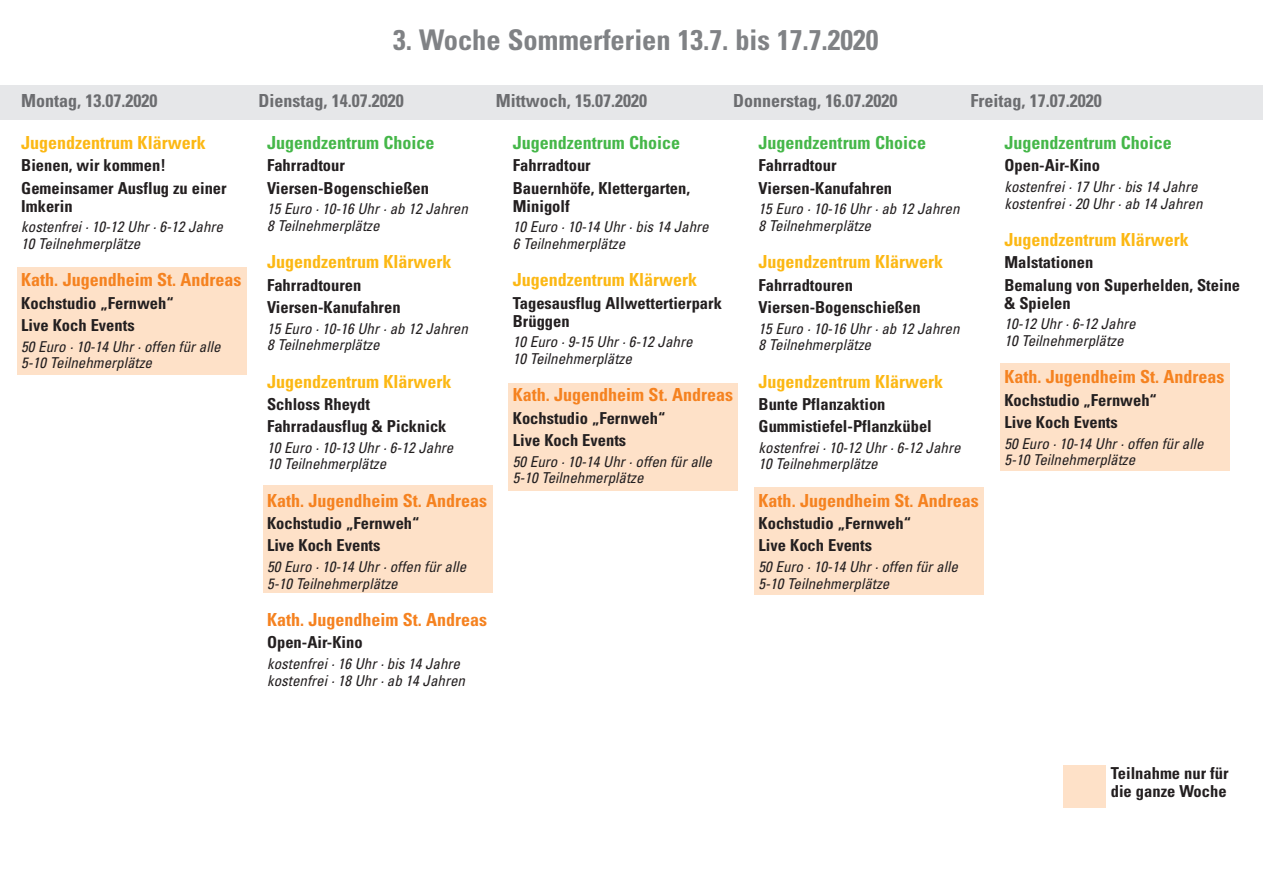
<style>
.page{position:relative;width:1263px;height:893px;background:#fff}
.page>*{position:absolute;margin:0;border:0;box-sizing:border-box;transform-origin:0 0}
.t1{font:700 condensed 28.5px "Univers";color:#808285}
.t2{font:700 condensed 18px "Univers";color:#f58220}
.t3{font:700 condensed 18px "Univers";color:#fcb814}
.t4{font:700 condensed 18px "Univers";color:#6c6d70}
.t5{font:700 condensed 18px "Univers";color:#45b749}
.t6{font:700 condensed 16.5px/22.2px "Univers";color:#231f20}
.t7{font:italic condensed 15px/16.5px "Univers";color:#231f20}
</style>
<div class="page">
<div style="left:17px;top:267px;width:230px;height:108px;background:#fee1c8"></div>
<div style="left:263px;top:485px;width:229px;height:108px;background:#fee1c8"></div>
<div style="left:509px;top:383px;width:229px;height:108px;background:#fee1c8"></div>
<div style="left:754px;top:487px;width:230px;height:108px;background:#fee1c8"></div>
<div style="left:1000px;top:363px;width:230px;height:108px;background:#fee1c8"></div>
<div style="left:0;top:85px;width:1263px;height:34px;background:#e6e7e9"></div>
<div style="left:1063px;top:765px;width:43px;height:43px;background:#fee1c8"></div>
<h1 class="t1" style="left:393px;top:29px;width:487px">3. Woche Sommerferien 13.7. bis 17.7.2020</h1>
<p class="t4" style="left:21px;top:94px;width:138px">Montag, 13.07.2020</p>
<p class="t4" style="left:259px;top:94px;width:147px">Dienstag, 14.07.2020</p>
<p class="t4" style="left:496px;top:94px;width:153px">Mittwoch, 15.07.2020</p>
<p class="t4" style="left:733px;top:94px;width:166px">Donnerstag, 16.07.2020</p>
<p class="t4" style="left:970px;top:94px;width:133px">Freitag, 17.07.2020</p>
<p class="t3" style="left:21px;top:136px;width:186px">Jugendzentrum Klärwerk</p>
<p class="t6" style="left:21px;top:156px;width:207px">Bienen, wir kommen!<br>Gemeinsamer Ausflug zu einer</p>
<p class="t6" style="left:21px;top:196px;width:53px">Imkerin</p>
<p class="t7" style="left:21px;top:220px;width:203px">kostenfrei · 10-12 Uhr · 6-12 Jahre<br>10 Teilnehmerplätze</p>
<p class="t2" style="left:21px;top:273px;width:222px">Kath. Jugendheim St. Andreas</p>
<p class="t6" style="left:21px;top:293px;width:154px">Kochstudio „Fernweh“<br>Live Koch Events</p>
<p class="t7" style="left:21px;top:339px;width:201px">50 Euro · 10-14 Uhr · offen für alle<br>5-10 Teilnehmerplätze</p>
<p class="t5" style="left:267px;top:136px;width:169px">Jugendzentrum Choice</p>
<p class="t6" style="left:267px;top:156px;width:163px">Fahrradtour<br>Viersen-Bogenschießen</p>
<p class="t7" style="left:267px;top:202px;width:202px">15 Euro · 10-16 Uhr · ab 12 Jahren<br>8 Teilnehmerplätze</p>
<p class="t3" style="left:267px;top:255px;width:186px">Jugendzentrum Klärwerk</p>
<p class="t6" style="left:267px;top:275px;width:135px">Fahrradtouren<br>Viersen-Kanufahren</p>
<p class="t7" style="left:267px;top:321px;width:202px">15 Euro · 10-16 Uhr · ab 12 Jahren<br>8 Teilnehmerplätze</p>
<p class="t3" style="left:267px;top:375px;width:186px">Jugendzentrum Klärwerk</p>
<p class="t6" style="left:267px;top:394px;width:181px">Schloss Rheydt<br>Fahrradausflug &amp; Picknick</p>
<p class="t7" style="left:267px;top:440px;width:188px">10 Euro · 10-13 Uhr · 6-12 Jahre<br>10 Teilnehmerplätze</p>
<p class="t2" style="left:267px;top:494px;width:222px">Kath. Jugendheim St. Andreas</p>
<p class="t6" style="left:267px;top:513px;width:154px">Kochstudio „Fernweh“<br>Live Koch Events</p>
<p class="t7" style="left:267px;top:560px;width:201px">50 Euro · 10-14 Uhr · offen für alle<br>5-10 Teilnehmerplätze</p>
<p class="t2" style="left:267px;top:613px;width:222px">Kath. Jugendheim St. Andreas</p>
<p class="t6" style="left:267px;top:633px;width:97px">Open-Air-Kino</p>
<p class="t7" style="left:267px;top:657px;width:200px">kostenfrei · 16 Uhr · bis 14 Jahre kostenfrei · 18 Uhr · ab 14 Jahren</p>
<p class="t5" style="left:513px;top:136px;width:169px">Jugendzentrum Choice</p>
<p class="t6" style="left:513px;top:156px;width:179px">Fahrradtour<br>Bauernhöfe, Klettergarten,</p>
<p class="t6" style="left:513px;top:196px;width:58px">Minigolf</p>
<p class="t7" style="left:513px;top:220px;width:197px">10 Euro · 10-14 Uhr · bis 14 Jahre<br>6 Teilnehmerplätze</p>
<p class="t3" style="left:513px;top:273px;width:186px">Jugendzentrum Klärwerk</p>
<p class="t6" style="left:513px;top:295px;width:211px;line-height:18px">Tagesausflug Allwettertierpark<br>Brüggen</p>
<p class="t7" style="left:513px;top:335px;width:181px">10 Euro · 9-15 Uhr · 6-12 Jahre<br>10 Teilnehmerplätze</p>
<p class="t2" style="left:513px;top:388px;width:222px">Kath. Jugendheim St. Andreas</p>
<p class="t6" style="left:513px;top:408px;width:154px">Kochstudio „Fernweh“<br>Live Koch Events</p>
<p class="t7" style="left:513px;top:454px;width:201px">50 Euro · 10-14 Uhr · offen für alle<br>5-10 Teilnehmerplätze</p>
<p class="t5" style="left:759px;top:136px;width:169px">Jugendzentrum Choice</p>
<p class="t6" style="left:759px;top:156px;width:135px">Fahrradtour<br>Viersen-Kanufahren</p>
<p class="t7" style="left:759px;top:202px;width:202px">15 Euro · 10-16 Uhr · ab 12 Jahren<br>8 Teilnehmerplätze</p>
<p class="t3" style="left:759px;top:255px;width:186px">Jugendzentrum Klärwerk</p>
<p class="t6" style="left:759px;top:275px;width:163px">Fahrradtouren<br>Viersen-Bogenschießen</p>
<p class="t7" style="left:759px;top:321px;width:202px">15 Euro · 10-16 Uhr · ab 12 Jahren<br>8 Teilnehmerplätze</p>
<p class="t3" style="left:759px;top:375px;width:186px">Jugendzentrum Klärwerk</p>
<p class="t6" style="left:759px;top:394px;width:175px">Bunte Pflanzaktion<br>Gummistiefel-Pflanzkübel</p>
<p class="t7" style="left:759px;top:440px;width:203px">kostenfrei · 10-12 Uhr · 6-12 Jahre<br>10 Teilnehmerplätze</p>
<p class="t2" style="left:759px;top:494px;width:222px">Kath. Jugendheim St. Andreas</p>
<p class="t6" style="left:759px;top:513px;width:154px">Kochstudio „Fernweh“<br>Live Koch Events</p>
<p class="t7" style="left:759px;top:560px;width:201px">50 Euro · 10-14 Uhr · offen für alle<br>5-10 Teilnehmerplätze</p>
<p class="t5" style="left:1004px;top:136px;width:169px">Jugendzentrum Choice</p>
<p class="t6" style="left:1004px;top:156px;width:97px">Open-Air-Kino</p>
<p class="t7" style="left:1004px;top:180px;width:200px">kostenfrei · 17 Uhr · bis 14 Jahre kostenfrei · 20 Uhr · ab 14 Jahren</p>
<p class="t3" style="left:1004px;top:233px;width:186px">Jugendzentrum Klärwerk</p>
<p class="t6" style="left:1004px;top:253px;width:237px">Malstationen<br>Bemalung von Superhelden, Steine</p>
<p class="t6" style="left:1004px;top:293px;width:68px">&amp; Spielen</p>
<p class="t7" style="left:1004px;top:317px;width:133px">10-12 Uhr · 6-12 Jahre<br>10 Teilnehmerplätze</p>
<p class="t2" style="left:1004px;top:370px;width:222px">Kath. Jugendheim St. Andreas</p>
<p class="t6" style="left:1004px;top:390px;width:154px">Kochstudio „Fernweh“<br>Live Koch Events</p>
<p class="t7" style="left:1004px;top:436px;width:201px">50 Euro · 10-14 Uhr · offen für alle<br>5-10 Teilnehmerplätze</p>
<p class="t6" style="left:1111px;top:766px;width:119px;line-height:18px">Teilnahme nur für die ganze Woche</p>
</div>
